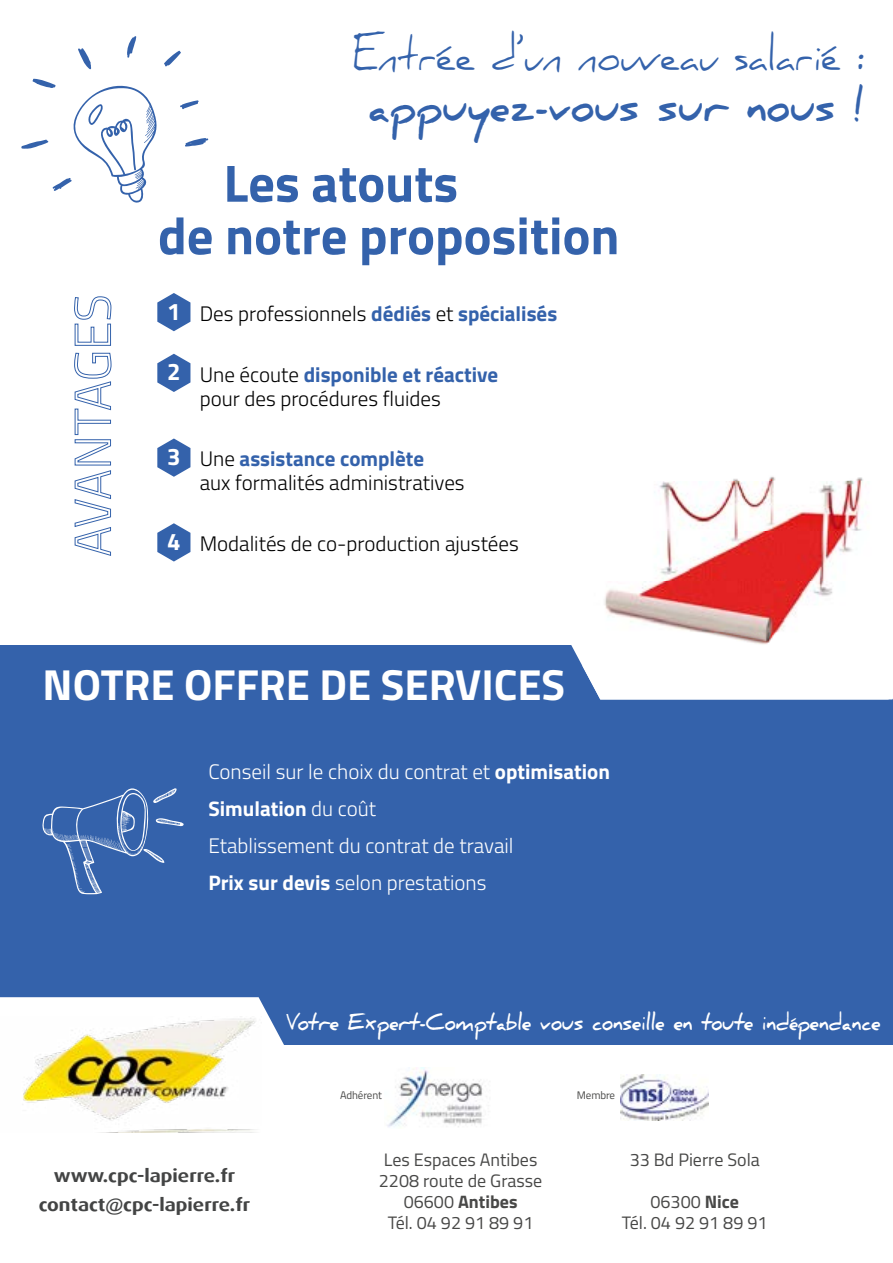
<style>
.page{position:relative;width:893px;height:1263px;background:#fff}
.page>*{position:absolute;margin:0;border:0;box-sizing:border-box;transform-origin:0 0}
.t1{font:700 52.5px/52.5px "Titillium";color:#3462ab}
.t2{font:43.5px "Daniel";color:#3462ab;scale:.87 1}
.t3{font:700 43.5px "Daniel";color:#3462ab;scale:.87 1}
.t4{font:700 43.5px "Titillium";color:#fff}
.t5{font:700 22.5px "Daniel";color:#fff;scale:.8 1}
.t6{font:300 21px/24px "Titillium";color:#000}
.t7{font:300 21px/36.8px "Titillium";color:#fff}
.t8{font:18px/21px "Titillium";color:#484847;text-align:center}
.t9{font:700 18px/29.1px "Dax Wide";color:#434444;text-align:center}
.t10{font:10.95px "Titillium";letter-spacing:-.01em;color:#484847}
.s1{font-weight:700;font-size:24px;color:#fff}
.s2{font-weight:700;color:#3462ab}
.s3{font-weight:700}
</style>
<div class="page">
<div style="left:0;top:645px;width:893px;height:435px;background:#3462ab"></div>
<svg style="left:42px;top:788px;width:142px;height:106px"></svg>
<img style="left:583px;top:476px;width:306px;height:207px">
<div style="left:591px;top:683px;width:298px;height:16px;background:#fff"></div>
<svg style="left:74px;top:352px;width:38px;height:204px"></svg>
<svg style="left:74px;top:296px;width:38px;height:50px"></svg>
<svg style="left:157px;top:293px;width:33px;height:38px"></svg>
<svg style="left:157px;top:354px;width:33px;height:38px"></svg>
<svg style="left:157px;top:438px;width:33px;height:39px"></svg>
<svg style="left:157px;top:523px;width:33px;height:38px"></svg>
<svg style="left:164px;top:50px;width:17px;height:17px"></svg>
<svg style="left:180px;top:100px;width:19px;height:9px"></svg>
<svg style="left:185px;top:138px;width:24px;height:9px"></svg>
<svg style="left:127px;top:36px;width:9px;height:22px"></svg>
<svg style="left:78px;top:48px;width:13px;height:22px"></svg>
<svg style="left:21px;top:79px;width:136px;height:124px"></svg>
<svg style="left:0;top:997px;width:400px;height:49px"></svg>
<div style="left:0;top:1046px;width:893px;height:217px;background:#fff"></div>
<img style="left:646px;top:1075px;width:62px;height:45px">
<img style="left:387px;top:1067px;width:100px;height:60px">
<img style="left:0;top:1017px;width:261px;height:115px">
<h2 class="t2" style="left:353px;top:29px;width:591px">Entrée d’un nouveau salarié :</h2>
<h2 class="t3" style="left:369px;top:80px;width:573px">appuyez-vous sur nous !</h2>
<h1 class="t1" style="left:158px;top:154px;width:463px;text-indent:66px">Les atouts<br>de notre proposition</h1>
<p class="t6" style="left:167px;top:300px;width:392px"><span class="s1">1</span> Des professionnels <span class="s2">dédiés</span> et <span class="s2">spécialisés</span></p>
<p class="t6" style="left:200px;top:361px;width:300px;text-indent:-33px"><span class="s1">2</span> Une écoute <span class="s2">disponible et réactive </span>pour des procédures fluides</p>
<p class="t6" style="left:200px;top:446px;width:266px;text-indent:-33px"><span class="s1">3</span> Une <span class="s2">assistance complète<br></span>aux formalités administratives</p>
<p class="t6" style="left:167px;top:531px;width:353px"><span class="s1">4</span> Modalités de co-production ajustées</p>
<h2 class="t4" style="left:43px;top:652px;width:524px">NOTRE OFFRE DE SERVICES</h2>
<p class="t7" style="left:208px;top:753px;width:403px">Conseil sur le choix du contrat et <span class="s3">optimisation Simulation</span> du coût<br>Etablissement du contrat de travail<br><span class="s3">Prix sur devis</span> selon prestations</p>
<p class="t5" style="left:286px;top:1009px;width:745px">Votre Expert-Comptable vous conseille en toute indépendance</p>
<p class="t9" style="left:39px;top:1161px;width:213px">www.cpc-lapierre.fr contact@cpc-lapierre.fr</p>
<p class="t10" style="left:340px;top:1087px;width:43px">Adhérent</p>
<p class="t10" style="left:577px;top:1087px;width:40px">Membre</p>
<p class="t8" style="left:379px;top:1148px;width:165px">Les Espaces Antibes<br>2208 route de Grasse<br>06600 <span class="s3">Antibes<br></span>Tél. 04 92 91 89 91</p>
<p class="t8" style="left:630px;top:1148px;width:132px">33 Bd Pierre Sola</p>
<p class="t8" style="left:622px;top:1190px;width:147px">06300 <span class="s3">Nice<br></span>Tél. 04 92 91 89 91</p>
</div>
